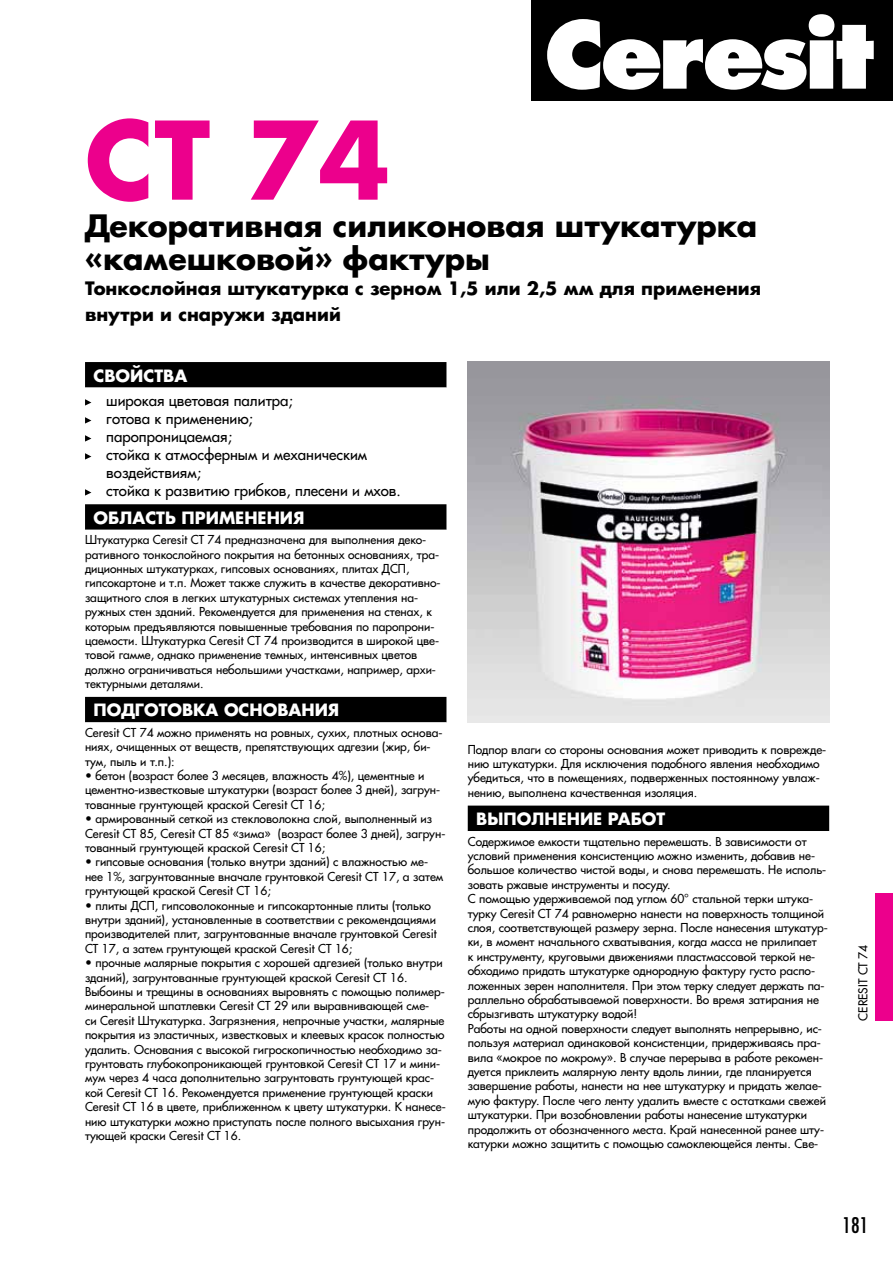
<style>
.page{position:relative;width:893px;height:1263px;background:#fff}
.page>*{position:absolute;margin:0;border:0;box-sizing:border-box;transform-origin:0 0}
.t1{font:700 105px "Favorit";color:#ec008c}
.t2{font:700 30px/33px "Favorit";color:#000}
.t3{font:21px "Favorit Condensed";color:#000}
.t4{font:700 18px/25.5px "Favorit";color:#000}
.t5{font:700 16.5px "Favorit";color:#fff}
.t6{font:15px/18px "Favorit";color:#000}
.t7{font:12px/14.4px "Favorit";color:#000}
</style>
<div class="page">
<div style="left:531px;top:0;width:362px;height:101px;background:#000"></div>
<svg style="left:547px;top:14px;width:327px;height:76px"></svg>
<div style="left:85px;top:362px;width:361px;height:26px;background:#000"></div>
<div style="left:85px;top:504px;width:361px;height:26px;background:#000"></div>
<div style="left:85px;top:697px;width:361px;height:25px;background:#000"></div>
<svg style="left:85px;top:399px;width:6px;height:7px"></svg>
<svg style="left:85px;top:417px;width:6px;height:7px"></svg>
<svg style="left:85px;top:435px;width:6px;height:7px"></svg>
<svg style="left:85px;top:453px;width:6px;height:7px"></svg>
<svg style="left:85px;top:489px;width:6px;height:7px"></svg>
<div style="left:468px;top:805px;width:361px;height:26px;background:#000"></div>
<img style="left:468px;top:361px;width:361px;height:362px">
<div style="left:876px;top:893px;width:17px;height:127px;background:#ec008c"></div>
<h1 class="t1" style="left:85px;top:86px;width:307px">CT 74</h1>
<h2 class="t2" style="left:85px;top:208px;width:674px">Декоративная силиконовая штукатурка «камешковой» фактуры</h2>
<h3 class="t4" style="left:85px;top:275px;width:678px">Тонкослойная штукатурка с зерном 1,5 или 2,5 мм для применения внутри и снаружи зданий</h3>
<h3 class="t5" style="left:94px;top:364px;width:95px">СВОЙСТВА</h3>
<p class="t6" style="left:106px;top:391px;width:296px">широкая цветовая палитра;<br>готова к применению;<br>паропроницаемая;<br>стойка к атмосферным и механическим воздействиям;<br>стойка к развитию грибков, плесени и мхов.</p>
<h3 class="t5" style="left:94px;top:506px;width:212px">ОБЛАСТЬ ПРИМЕНЕНИЯ</h3>
<p class="t7" style="left:85px;top:532px;width:357px">Штукатурка Ceresit CT 74 предназначена для выполнения деко&shy;ративного тонкослойного покрытия на бетонных основаниях, тра&shy;диционных штукатурках, гипсовых основаниях, плитах ДСП, гипсокартоне и т.п. Может также служить в качестве декоративно&shy;защитного слоя в легких штукатурных системах утепления на&shy;ружных стен зданий. Рекомендуется для применения на стенах, к которым предъявляются повышенные требования по паропрони&shy;цаемости. Штукатурка Ceresit CT 74 производится в широкой цве&shy;товой гамме, однако применение темных, интенсивных цветов должно ограничиваться небольшими участками, например, архи&shy;тектурными деталями.</p>
<h3 class="t5" style="left:94px;top:699px;width:247px">ПОДГОТОВКА ОСНОВАНИЯ</h3>
<p class="t7" style="left:85px;top:725px;width:359px">Ceresit CT 74 можно применять на ровных, сухих, плотных основа&shy;ниях, очищенных от веществ, препятствующих адгезии (жир, би&shy;тум, пыль и т.п.):</p>
<p class="t7" style="left:85px;top:768px;width:357px">• бетон (возраст более 3 месяцев, влажность 4%), цементные и цементно-известковые штукатурки (возраст более 3 дней), загрун&shy;тованные грунтующей краской Ceresit CT 16;</p>
<p class="t7" style="left:85px;top:811px;width:362px">• армированный сеткой из стекловолокна слой, выполненный из<br>Ceresit CT 85, Ceresit CT 85 «зима» (возраст более 3 дней), загрун&shy;тованный грунтующей краской Ceresit CT 16;</p>
<p class="t7" style="left:85px;top:855px;width:360px">• гипсовые основания (только внутри зданий) с влажностью ме&shy;нее 1%, загрунтованные вначале грунтовкой Ceresit CT 17, а затем грунтующей краской Ceresit CT 16;</p>
<p class="t7" style="left:85px;top:898px;width:353px">• плиты ДСП, гипсоволоконные и гипсокартонные плиты (только внутри зданий), установленные в соответствии с рекомендациями производителей плит, загрунтованные вначале грунтовкой Ceresit CT 17, а затем грунтующей краской Ceresit CT 16;</p>
<p class="t7" style="left:85px;top:955px;width:362px">• прочные малярные покрытия с хорошей адгезией (только внутри зданий), загрунтованные грунтующей краской Ceresit CT 16.<br>Выбоины и трещины в основаниях выровнять с помощью полимер&shy;минеральной шпатлевки Ceresit CT 29 или выравнивающей сме-<br>си Ceresit Штукатурка. Загрязнения, непрочные участки, малярные покрытия из эластичных, известковых и клеевых красок полностью удалить. Основания с высокой гигроскопичностью необходимо за&shy;грунтовать глубокопроникающей грунтовкой Ceresit CT 17 и мини&shy;мум через 4 часа дополнительно загрунтовать грунтующей крас&shy;кой Ceresit CT 16. Рекомендуется применение грунтующей краски Ceresit CT 16 в цвете, приближенном к цвету штукатурки. К нанесе&shy;нию штукатурки можно приступать после полного высыхания грун&shy;тующей краски Ceresit CT 16.</p>
<p class="t7" style="left:468px;top:742px;width:360px">Подпор влаги со стороны основания может приводить к поврежде&shy;нию штукатурки. Для исключения подобного явления необходимо убедиться, что в помещениях, подверженных постоянному увлаж&shy;нению, выполнена качественная изоляция.</p>
<h3 class="t5" style="left:476px;top:807px;width:191px">ВЫПОЛНЕНИЕ РАБОТ</h3>
<p class="t7" style="left:468px;top:834px;width:362px">Содержимое емкости тщательно перемешать. В зависимости от условий применения консистенцию можно изменить, добавив не&shy;большое количество чистой воды, и снова перемешать. Не исполь&shy;зовать ржавые инструменты и посуду.<br>С помощью удерживаемой под углом 60° стальной терки штука&shy;турку Ceresit CT 74 равномерно нанести на поверхность толщиной слоя, соответствующей размеру зерна. После нанесения штукатур&shy;ки, в момент начального схватывания, когда масса не прилипает<br>к инструменту, круговыми движениями пластмассовой теркой не&shy;обходимо придать штукатурке однородную фактуру густо распо&shy;ложенных зерен наполнителя. При этом терку следует держать па&shy;раллельно обрабатываемой поверхности. Во время затирания не сбрызгивать штукатурку водой!<br>Работы на одной поверхности следует выполнять непрерывно, ис&shy;пользуя материал одинаковой консистенции, придерживаясь пра&shy;вила «мокрое по мокрому». В случае перерыва в работе рекомен&shy;дуется приклеить малярную ленту вдоль линии, где планируется завершение работы, нанести на нее штукатурку и придать желае&shy;мую фактуру. После чего ленту удалить вместе с остатками свежей штукатурки. При возобновлении работы нанесение штукатурки продолжить от обозначенного места. Край нанесенной ранее шту&shy;катурки можно защитить с помощью самоклеющейся ленты. Све-</p>
<p class="t7" style="left:856px;top:1020px;width:77px;rotate:-90deg">CERESIT CT 74</p>
<h3 class="t3" style="left:843px;top:1212px;width:27px">181</h3>
</div>
